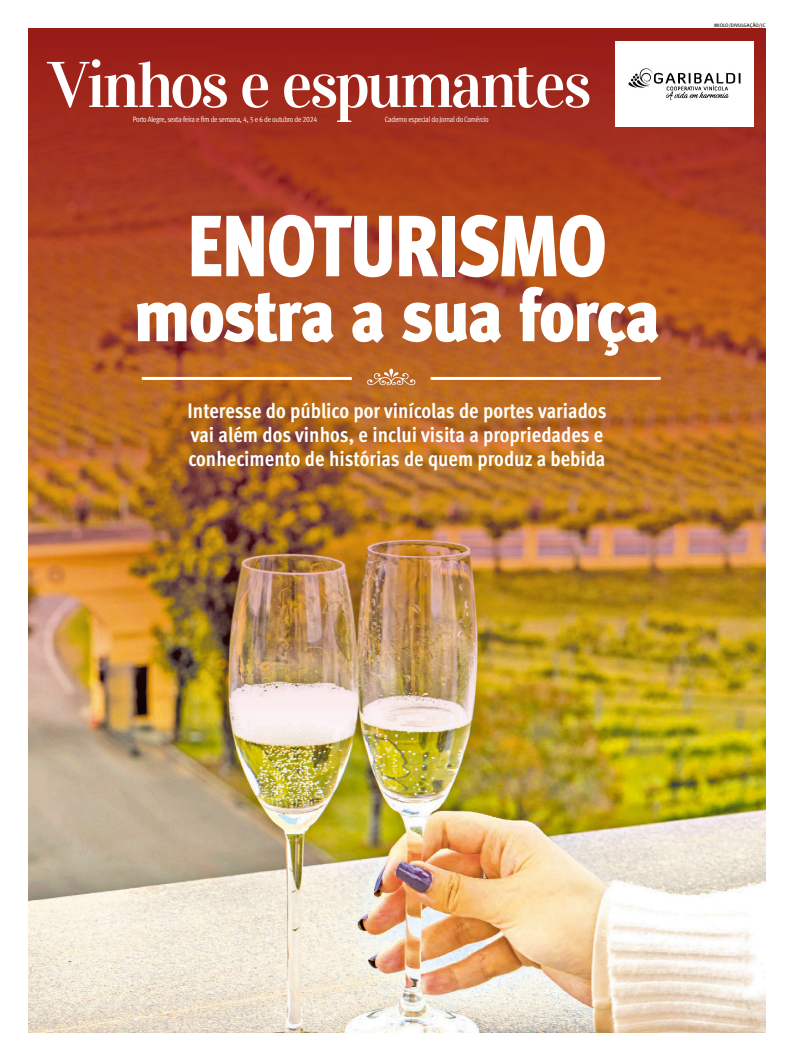
<style>
.page{position:relative;width:794px;height:1063px;background:#fff}
.page>*{position:absolute;margin:0;border:0;box-sizing:border-box;transform-origin:0 0}
.Abre{font:86.7px "Meta Cond Black LF";letter-spacing:-.025em;color:#fff;scale:.95 1}
.Abre-2{font:73.1px "Meta Cond Black LF";letter-spacing:-.03em;color:#fff;scale:1.05 1}
.t1{font:64.6px "Vidaloka";letter-spacing:-.045em;color:#fff}
.Linha_de_Apoio{font:21px/24px "Meta Cond Bold LF";color:#fff}
.Legenda{font:7.8px "Meta Cond Normal LF";letter-spacing:-.03em;color:#fff}
.Crédito{font:5px "Meta Book Caps";color:#000}
</style>
<div class="page">
<img style="left:28px;top:756px;width:737px;height:276px">
<img style="left:28px;top:28px;width:737px;height:728px">
<hr style="left:142px;top:377px;width:210px;height:3px;background:#fff">
<svg style="left:367px;top:369px;width:48px;height:16px"></svg>
<hr style="left:430px;top:377px;width:230px;height:3px;background:#fff">
<img style="left:615px;top:42px;width:138px;height:85px">
<p class="t1" style="left:48px;top:46px;width:545px">Vinhos e espumantes</p>
<p class="Legenda" style="left:133px;top:115px;width:186px">Porto Alegre, sexta-feira e fim de semana, 4, 5 e 6 de outubro de 2024</p>
<p class="Legenda" style="left:385px;top:115px;width:105px">Caderno especial do Jornal do Comércio</p>
<p class="Abre" style="left:187px;top:194px;width:444px">ENOTURISMO</p>
<p class="Abre-2" style="left:133px;top:272px;width:504px">mostra a sua força</p>
<p class="Linha_de_Apoio" style="left:187px;top:398px;width:420px">Interesse do público por vinícolas de portes variados vai além dos vinhos, e inclui visita a propriedades e conhecimento de histórias de quem produz a bebida</p>
<p class="Crédito" style="left:714px;top:22px;width:53px">MIOLO/DIVULGAÇÃO/JC</p>
</div>
